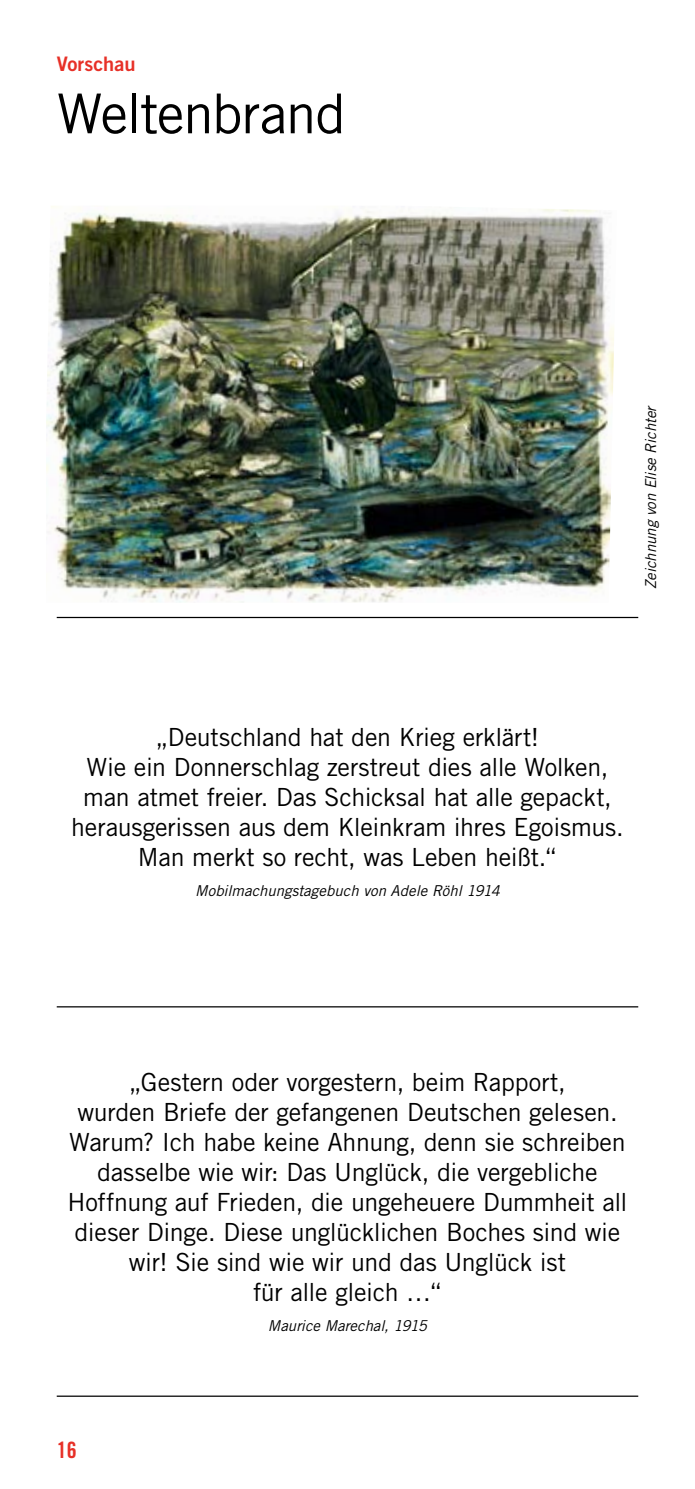
<style>
.page{position:relative;width:695px;height:1489px;background:#fff}
.page>*{position:absolute;margin:0;border:0;box-sizing:border-box;transform-origin:0 0}
.t1{font:55px "Trade Gothic LT Std";letter-spacing:-.025em;color:#000}
.t2{font:25px/30px "Trade Gothic LT Std";letter-spacing:-.01em;color:#000;text-align:center}
.t3{font:22.5px "Trade Gothic LT Std Bd Cn 20";color:#e73027}
.t4{font:20px "Trade Gothic LT Std Bd 2";color:#e73027}
.t5{font:italic 15px "Trade Gothic LT Std";color:#000}
</style>
<div class="page">
<img style="left:46px;top:206px;width:568px;height:396px">
<hr style="left:57px;top:617px;width:581px;height:1px;background:#000">
<hr style="left:57px;top:1006px;width:581px;height:1px;background:#000">
<hr style="left:57px;top:1395px;width:581px;height:1px;background:#000">
<p class="t4" style="left:57px;top:52px;width:80px">Vorschau</p>
<h1 class="t1" style="left:57px;top:80px;width:290px">Weltenbrand</h1>
<p class="t5" style="left:641px;top:588px;width:185px;rotate:-90deg">Zeichnung von Elise Richter</p>
<p class="t2" style="left:71px;top:721px;width:554px">„Deutschland hat den Krieg erklärt!<br>Wie ein Donnerschlag zerstreut dies alle Wolken, man atmet freier. Das Schicksal hat alle gepackt, herausgerissen aus dem Kleinkram ihres Egoismus.<br>Man merkt so recht, was Leben heißt.“</p>
<p class="t5" style="left:195px;top:881px;width:306px">Mobilmachungstagebuch von Adele Röhl 1914</p>
<p class="t2" style="left:67px;top:1066px;width:561px">„Gestern oder vorgestern, beim Rapport,<br>wurden Briefe der gefangenen Deutschen gelesen.<br>Warum? Ich habe keine Ahnung, denn sie schreiben dasselbe wie wir: Das Unglück, die vergebliche Hoffnung auf Frieden, die ungeheuere Dummheit all dieser Dinge. Diese unglücklichen Boches sind wie wir! Sie sind wie wir und das Unglück ist<br>für alle gleich …“</p>
<p class="t5" style="left:268px;top:1316px;width:161px">Maurice Marechal, 1915</p>
<p class="t3" style="left:57px;top:1436px;width:21px">16</p>
</div>
